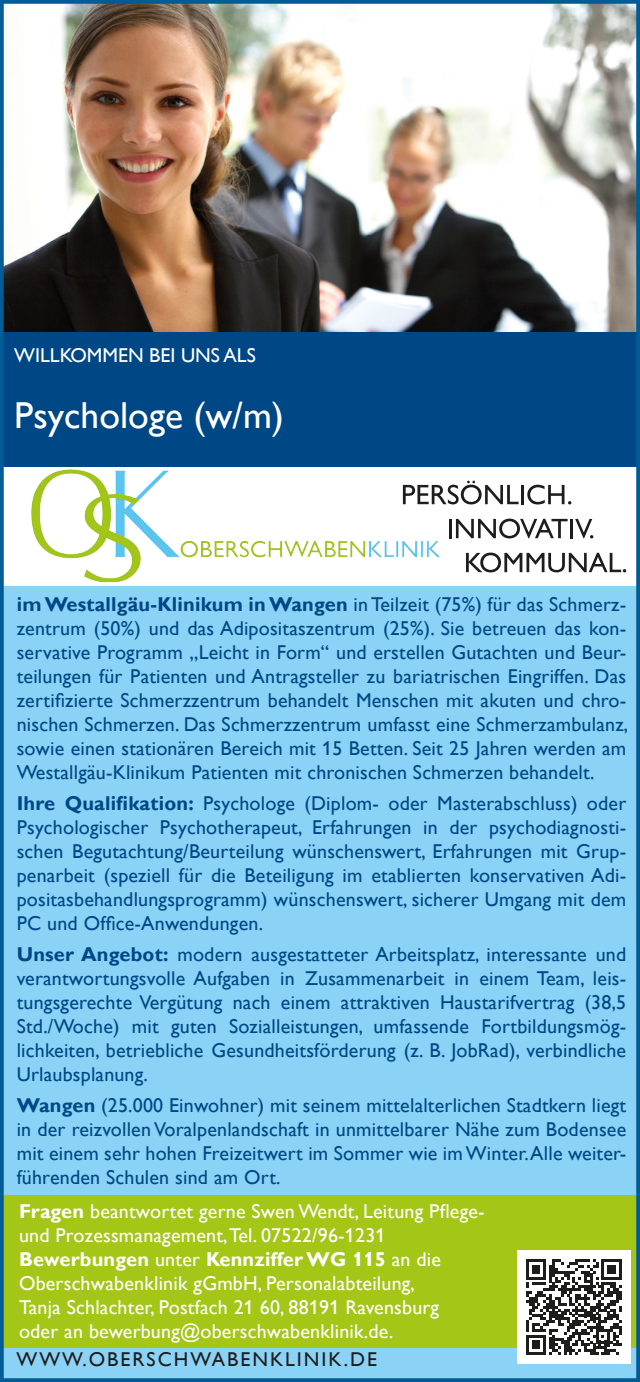
<style>
.page{position:relative;width:640px;height:1382px;background:#fff}
.page>*{position:absolute;margin:0;border:0;box-sizing:border-box;transform-origin:0 0}
.t1{font:37.5px "Gill Alt One";color:#fff}
.t2{font:20px/24px "Gill Alt One";letter-spacing:.01em;color:#004885;text-align:justify}
.t3{font:20px/24px "Gill Alt One";letter-spacing:.01em;color:#fff}
.t4{font:20px "Gill Alt One";letter-spacing:.1em;color:#1d1d1b}
.s1{font-weight:700}
</style>
<div class="page">
<img style="left:5px;top:5px;width:630px;height:327px">
<div style="left:0;top:469px;width:640px;height:913px;background:#8ad2f6"></div>
<div style="left:0;top:1195px;width:640px;height:152px;background:#a3c617"></div>
<div style="left:0;top:465px;width:640px;height:121px;background:#fff"></div>
<div style="left:0;top:332px;width:640px;height:135px;background:#004885"></div>
<img style="left:31px;top:469px;width:38px;height:69px">
<div style="left:517px;top:1250px;width:113px;height:114px;background:#fff"></div>
<svg style="left:526px;top:1259px;width:96px;height:96px"></svg>
<div style="left:0;top:0;width:640px;height:1382px;border:4px solid #005c95"></div>
<svg style="left:403px;top:481px;width:116px;height:23px"></svg>
<hr style="left:521px;top:485px;width:3px;height:19px;background:#1d1d1b">
<svg style="left:527px;top:485px;width:44px;height:19px"></svg>
<hr style="left:449px;top:519px;width:3px;height:19px;background:#1d1d1b">
<svg style="left:456px;top:519px;width:112px;height:19px"></svg>
<hr style="left:570px;top:519px;width:3px;height:19px;background:#1d1d1b">
<svg style="left:575px;top:519px;width:18px;height:19px"></svg>
<svg style="left:466px;top:553px;width:160px;height:19px"></svg>
<p class="t3" style="left:14px;top:343px;width:243px">WILLKOMMEN BEI UNS ALS</p>
<h1 class="t1" style="left:14px;top:393px;width:271px">Psychologe (w/m)</h1>
<p class="t2" style="left:17px;top:592px;width:613px"><span class="s1">im Westallgäu-Klinikum in Wangen</span> in Teilzeit (75%) für das Schmerz&shy;zentrum (50%) und das Adipositaszentrum (25%). Sie betreuen das kon&shy;servative Programm „Leicht in Form“ und erstellen Gutachten und Beur&shy;teilungen für Patienten und Antragsteller zu bariatrischen Eingriffen. Das zertifizierte Schmerzzentrum behandelt Menschen mit akuten und chro&shy;nischen Schmerzen. Das Schmerzzentrum umfasst eine Schmerzambulanz, sowie einen stationären Bereich mit 15 Betten. Seit 25 Jahren werden am Westallgäu-Klinikum Patienten mit chronischen Schmerzen behandelt.</p>
<p class="t2" style="left:17px;top:791px;width:611px"><span class="s1">Ihre Qualifikation:</span> Psychologe (Diplom- oder Masterabschluss) oder Psychologischer Psychotherapeut, Erfahrungen in der psychodiagnosti&shy;schen Begutachtung/Beurteilung wünschenswert, Erfahrungen mit Grup&shy;penarbeit (speziell für die Beteiligung im etablierten konservativen Adi&shy;positasbehandlungsprogramm) wünschenswert, sicherer Umgang mit dem PC und Office-Anwendungen.</p>
<p class="t2" style="left:17px;top:942px;width:611px"><span class="s1">Unser Angebot:</span> modern ausgestatteter Arbeitsplatz, interessante und verantwortungsvolle Aufgaben in Zusammenarbeit in einem Team, leis&shy;tungsgerechte Vergütung nach einem attraktiven Haustarifvertrag (38,5<br>Std./Woche) mit guten Sozialleistungen, umfassende Fortbildungsmög&shy;lichkeiten, betriebliche Gesundheitsförderung (z. B. JobRad), verbindliche Urlaubsplanung.</p>
<p class="t2" style="left:17px;top:1093px;width:611px"><span class="s1">Wangen</span> (25.000 Einwohner) mit seinem mittelalterlichen Stadtkern liegt in der reizvollen Voralpenlandschaft in unmittelbarer Nähe zum Bodensee mit einem sehr hohen Freizeitwert im Sommer wie im Winter. Alle weiter&shy;führenden Schulen sind am Ort.</p>
<p class="t3" style="left:19px;top:1199px;width:467px"><span class="s1">Fragen</span> beantwortet gerne Swen Wendt, Leitung Pflege&shy;und Prozessmanagement, Tel. 07522/96-1231<br><span class="s1">Bewerbungen</span> unter <span class="s1">Kennziffer WG 115</span> an die Oberschwabenklinik gGmbH, Personalabteilung,<br>Tanja Schlachter, Postfach 21 60, 88191 Ravensburg<br>oder an bewerbung@oberschwabenklinik.de.</p>
<p class="t4" style="left:17px;top:1348px;width:362px">WWW.OBERSCHWABENKLINIK.DE</p>
</div>
